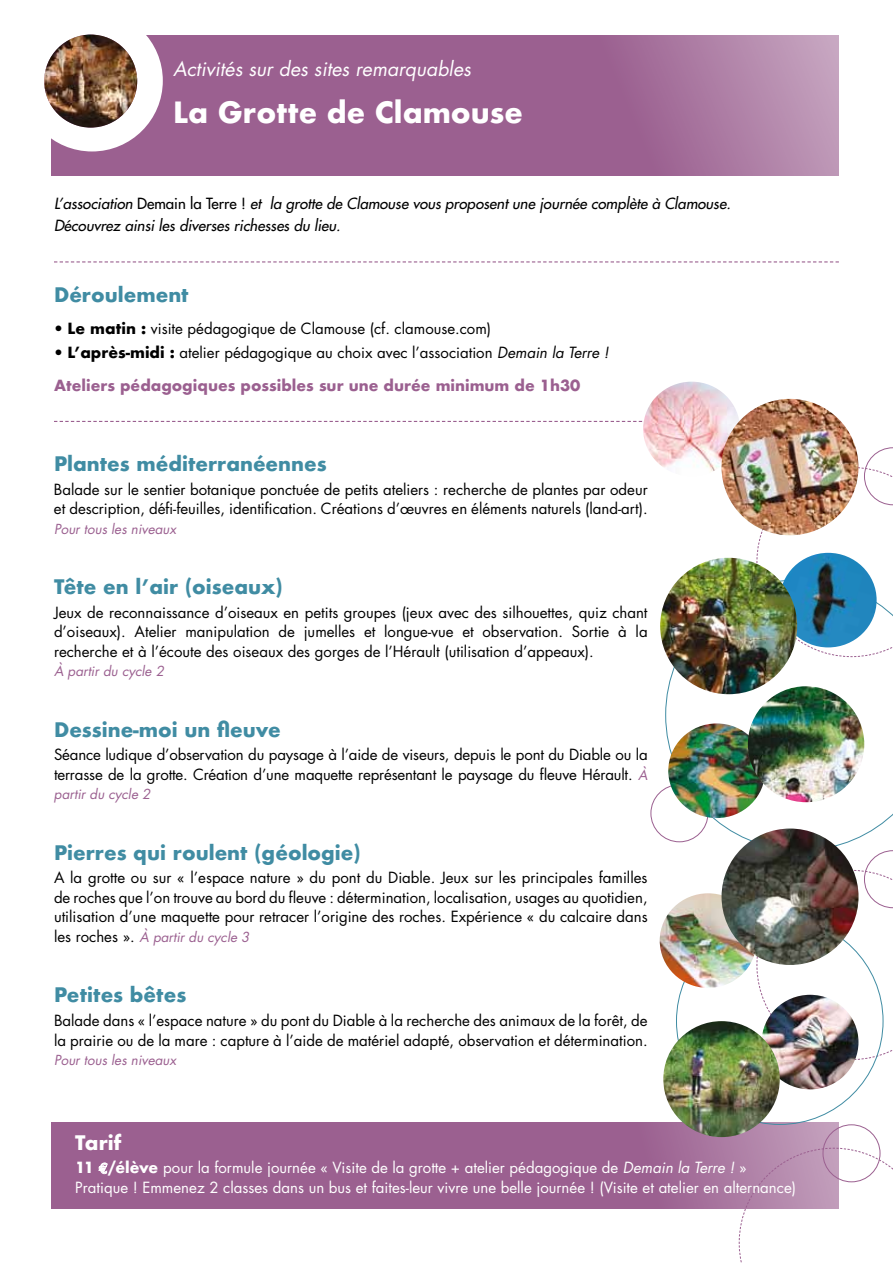
<style>
.page{position:relative;width:893px;height:1263px;background:#fff}
.page>*{position:absolute;margin:0;border:0;box-sizing:border-box;transform-origin:0 0}
.t1{font:700 28.5px "Futura";color:#fff}
.t2{font:700 19.5px "Futura";color:#408ca3}
.t3{font:italic 19.5px "Futura";color:#fff}
.t4{font:700 19.5px "Futura";color:#fff}
.t5{font:15px/19.5px "Futura";color:#000}
.t6{font:15px/19.5px "Futura";color:#fff}
.t7{font:italic 15px/22.2px "Futura";color:#000}
.t8{font:700 15px/32.7px "Futura";color:#9b6090}
.t9{font:italic 13.5px "Futura";color:#9b6090}
.s1{font-style:normal}
.s2{font-weight:700}
.s3{font-weight:400;color:#000}
.s4{color:#000}
.s5{font-weight:400;font-style:italic;color:#000}
.s6{font-style:italic;font-size:13.5px;color:#9b6090}
.s7{font-style:normal;font-size:15px;color:#000}
.s8{font-family:"Euro Mono";font-weight:700}
.s9{font-style:italic}
</style>
<div class="page">
<div style="left:51px;top:1123px;width:788px;height:86px;background:#9b6090"></div>
<svg style="left:738px;top:1147px;width:155px;height:116px"></svg>
<svg style="left:665px;top:581px;width:228px;height:269px"></svg>
<svg style="left:756px;top:448px;width:137px;height:209px"></svg>
<svg style="left:756px;top:850px;width:137px;height:210px"></svg>
<div style="left:823px;top:1124px;width:57px;height:58px;border:1px solid #9b6090;border-radius:50%"></div>
<svg style="left:51px;top:35px;width:788px;height:141px;background:#a16996"></svg>
<div style="left:21px;top:10px;width:142px;height:141px;background:#fff;border-radius:50%"></div>
<svg style="left:54px;top:261px;width:785px;height:1px"></svg>
<svg style="left:54px;top:421px;width:589px;height:1px"></svg>
<svg style="left:98px;top:1162px;width:10px;height:12px"></svg>
<img style="left:44px;top:35px;width:93px;height:93px;border-radius:46px">
<img style="left:762px;top:995px;width:96px;height:94px">
<img style="left:663px;top:1021px;width:117px;height:116px;border-radius:58px">
<img style="left:643px;top:382px;width:96px;height:90px">
<img style="left:780px;top:553px;width:97px;height:94px">
<img style="left:668px;top:723px;width:97px;height:95px">
<img style="left:660px;top:893px;width:95px;height:95px">
<img style="left:721px;top:399px;width:137px;height:136px;border-radius:68px">
<img style="left:660px;top:558px;width:137px;height:136px;border-radius:68px">
<img style="left:748px;top:686px;width:116px;height:116px;border-radius:58px">
<img style="left:721px;top:828px;width:137px;height:137px;border-radius:68px">
<h2 class="t3" style="left:173px;top:55px;width:299px">Activités sur des sites remarquables</h2>
<h1 class="t1" style="left:173px;top:92px;width:351px">La Grotte de Clamouse</h1>
<p class="t7" style="left:54px;top:192px;width:678px">L’association <span class="s1">Demain la Terre !</span> et la grotte de Clamouse vous proposent une journée complète à Clamouse.<br>Découvrez ainsi les diverses richesses du lieu.</p>
<h2 class="t2" style="left:54px;top:281px;width:136px">Déroulement</h2>
<p class="t5" style="left:54px;top:319px;width:439px">• <span class="s2">Le matin :</span> visite pédagogique de Clamouse (cf. clamouse.com)</p>
<p class="t8" style="left:54px;top:336px;width:556px"><span class="s3">•</span> <span class="s4">L’après-midi :</span> <span class="s3">atelier pédagogique au choix avec l’association</span> <span class="s5">Demain la Terre !<br></span>Ateliers pédagogiques possibles sur une durée minimum de 1h30</p>
<h2 class="t2" style="left:54px;top:450px;width:274px">Plantes méditerranéennes</h2>
<p class="t5" style="left:54px;top:479px;width:595px">Balade sur le sentier botanique ponctuée de petits ateliers : recherche de plantes par odeur et description, défi-feuilles, identification. Créations d’œuvres en éléments naturels (land-art).</p>
<p class="t9" style="left:54px;top:520px;width:124px">Pour tous les niveaux</p>
<h2 class="t2" style="left:54px;top:573px;width:231px">Tête en l’air (oiseaux)</h2>
<p class="t5" style="left:54px;top:602px;width:595px;text-align:justify">Jeux de reconnaissance d’oiseaux en petits groupes (jeux avec des silhouettes, quiz chant d’oiseaux). Atelier manipulation de jumelles et longue-vue et observation. Sortie à la recherche et à l’écoute des oiseaux des gorges de l’Hérault (utilisation d’appeaux).</p>
<p class="t9" style="left:54px;top:662px;width:112px">À partir du cycle 2</p>
<h2 class="t2" style="left:54px;top:715px;width:228px">Dessine-moi un fleuve</h2>
<p class="t5" style="left:54px;top:745px;width:595px">Séance ludique d’observation du paysage à l’aide de viseurs, depuis le pont du Diable ou la terrasse de la grotte. Création d’une maquette représentant le paysage du fleuve Hérault. <span class="s6">À</span></p>
<p class="t9" style="left:54px;top:785px;width:98px">partir du cycle 2</p>
<h2 class="t2" style="left:54px;top:838px;width:308px">Pierres qui roulent (géologie)</h2>
<p class="t5" style="left:54px;top:868px;width:595px;text-align:justify">A la grotte ou sur « l’espace nature » du pont du Diable. Jeux sur les principales familles de roches que l’on trouve au bord du fleuve : détermination, localisation, usages au quotidien, utilisation d’une maquette pour retracer l’origine des roches. Expérience « du calcaire dans</p>
<p class="t9" style="left:54px;top:928px;width:197px"><span class="s7">les roches ».</span> À partir du cycle 3</p>
<h2 class="t2" style="left:54px;top:981px;width:134px">Petites bêtes</h2>
<p class="t5" style="left:54px;top:1010px;width:595px">Balade dans « l’espace nature » du pont du Diable à la recherche des animaux de la forêt, de la prairie ou de la mare : capture à l’aide de matériel adapté, observation et détermination.</p>
<p class="t9" style="left:54px;top:1051px;width:124px">Pour tous les niveaux</p>
<h2 class="t4" style="left:75px;top:1128px;width:48px">Tarif</h2>
<p class="t6" style="left:75px;top:1158px;width:722px"><span class="s2">11</span> <span class="s8">e</span><span class="s2">/élève</span> pour la formule journée « Visite de la grotte + atelier pédagogique de <span class="s9">Demain la Terre !</span> »<br>Pratique ! Emmenez 2 classes dans un bus et faites-leur vivre une belle journée ! (Visite et atelier en alternance)</p>
</div>
